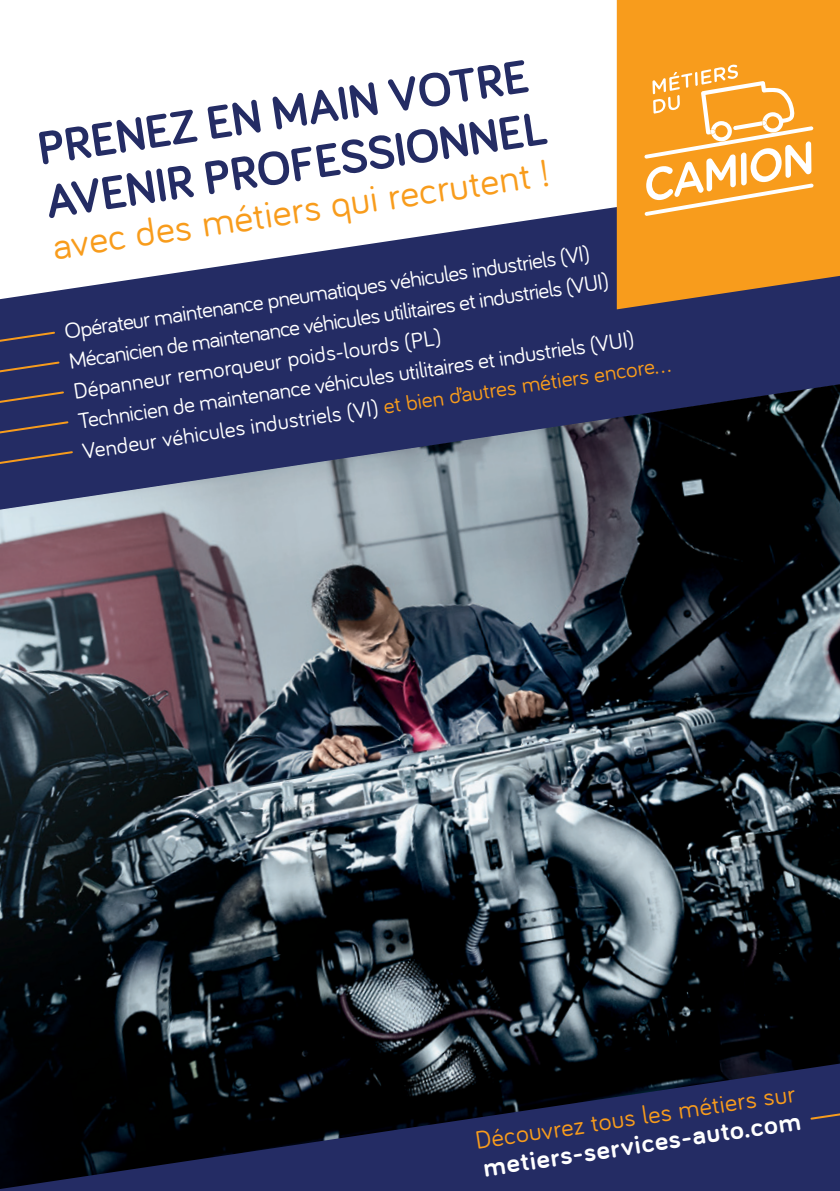
<style>
.page{position:relative;width:840px;height:1191px;background:#fff}
.page>*{position:absolute;margin:0;border:0;box-sizing:border-box;transform-origin:0 0}
.t1{font:700 48px/54px "Bariol";color:#242c64}
.t2{font:40px "Bariol";color:#f89c1c}
.t3{font:700 28px "Bariol";color:#fff}
.t4{font:26px "Bariol";color:#f89c1c}
.t5{font:23px/30.2px "Bariol";color:#fff}
.s1{color:#f89c1c}
</style>
<div class="page">
<svg style="left:0;top:207px;width:839px;height:177px;fill:#242c64"></svg>
<img style="left:0;top:384px;width:839px;height:679px">
<svg style="left:0;top:1063px;width:839px;height:128px;background:#141936"></svg>
<svg style="left:616px;top:0;width:223px;height:309px;background:#e59323"></svg>
<svg style="left:808px;top:1102px;width:31px;height:19px"></svg>
<svg style="left:0;top:330px;width:56px;height:19px"></svg>
<svg style="left:0;top:360px;width:61px;height:19px"></svg>
<svg style="left:0;top:390px;width:65px;height:18px"></svg>
<svg style="left:0;top:420px;width:70px;height:18px"></svg>
<svg style="left:0;top:450px;width:74px;height:18px"></svg>
<svg style="left:644px;top:64px;width:169px;height:152px"></svg>
<h1 class="t1" style="left:34px;top:120px;width:507px;rotate:-8deg">PRENEZ EN MAIN VOTRE<br>AVENIR PROFESSIONNEL</h1>
<h2 class="t2" style="left:49px;top:226px;width:502px;rotate:-9deg">avec des métiers qui recrutent !</h2>
<p class="t5" style="left:62px;top:314px;width:564px;rotate:-8deg">Opérateur maintenance pneumatiques véhicules industriels (VI)<br>Mécanicien de maintenance véhicules utilitaires et industriels (VUI)<br>Dépanneur remorqueur poids-lourds (PL)<br>Technicien de maintenance véhicules utilitaires et industriels (VUI)</p>
<p class="t5" style="left:80px;top:435px;width:590px;rotate:-8deg">Vendeur véhicules industriels (VI) <span class="s1">et bien d’autres métiers enco</span><sup>re...</sup></p>
<p class="t4" style="left:473px;top:1124px;width:324px;rotate:-8deg">Découvrez tous les métiers sur</p>
<p class="t3" style="left:481px;top:1150px;width:321px;rotate:-8deg">metiers-services-auto.com</p>
</div>
